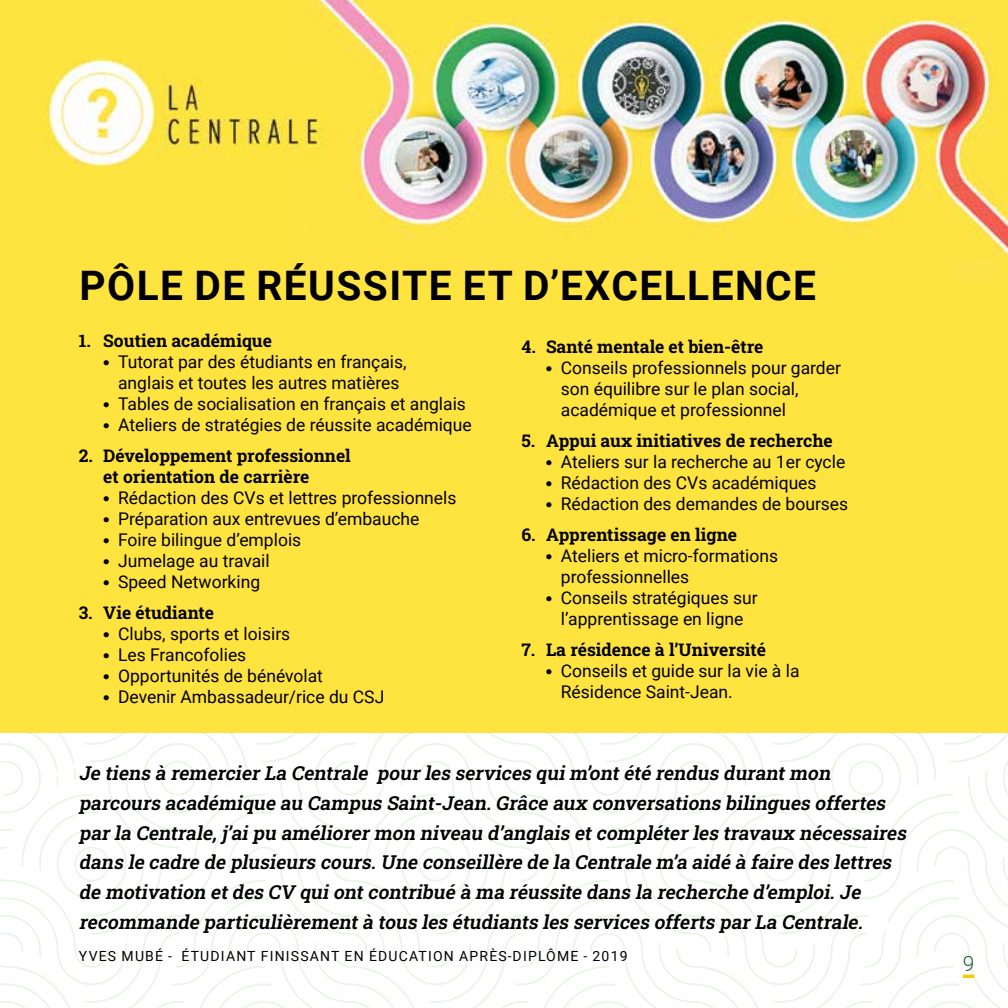
<style>
.page{position:relative;width:1008px;height:1008px;background:#fff}
.page>*{position:absolute;margin:0;border:0;box-sizing:border-box;transform-origin:0 0}
.t1{font:700 40.6px "Roboto";letter-spacing:.035em;color:#000}
.t2{font:300 21px "Roboto";color:#225d38}
.t3{font:italic 600 19.25px/29.8px "Roboto Slab";color:#000}
.t4{font:17.5px/21px "Roboto";color:#000}
.t5{font:700 17.5px/21px "Roboto Slab";color:#000}
.t6{font:14px "Roboto";letter-spacing:.085em;color:#000}
.s1{font-family:"DINOT";font-weight:700;font-size:15.75px}
</style>
<div class="page">
<div style="left:0;top:0;width:1008px;height:732px;background:#ffe43f"></div>
<img style="left:309px;top:0;width:699px;height:260px">
<img style="left:44px;top:60px;width:285px;height:106px">
<svg style="left:0;top:732px;width:1008px;height:276px"></svg>
<h1 class="t1" style="left:80px;top:257px;width:738px">PÔLE DE RÉUSSITE ET D’EXCELLENCE</h1>
<p class="t5" style="left:79px;top:330px;width:195px">1. Soutien académique</p>
<p class="t4" style="left:102px;top:351px;width:306px;text-align:center"><span class="s1">•</span> Tutorat par des étudiants en français, anglais et toutes les autres matières</p>
<p class="t4" style="left:102px;top:393px;width:365px"><span class="s1">•</span> Tables de socialisation en français et anglais</p>
<p class="t4" style="left:102px;top:414px;width:371px"><span class="s1">•</span> Ateliers de stratégies de réussite académique</p>
<p class="t5" style="left:103px;top:445px;width:249px;text-indent:-24px">2. Développement professionnel et orientation de carrière</p>
<p class="t4" style="left:102px;top:487px;width:356px"><span class="s1">•</span> Rédaction des CVs et lettres professionnels</p>
<p class="t4" style="left:102px;top:508px;width:319px"><span class="s1">•</span> Préparation aux entrevues d’embauche</p>
<p class="t4" style="left:102px;top:529px;width:200px"><span class="s1">•</span> Foire bilingue d’emplois</p>
<p class="t4" style="left:102px;top:550px;width:169px"><span class="s1">•</span> Jumelage au travail</p>
<p class="t4" style="left:102px;top:571px;width:159px"><span class="s1">•</span> Speed Networking</p>
<p class="t5" style="left:79px;top:602px;width:137px">3. Vie étudiante</p>
<p class="t4" style="left:102px;top:623px;width:189px"><span class="s1">•</span> Clubs, sports et loisirs</p>
<p class="t4" style="left:102px;top:644px;width:145px"><span class="s1">•</span> Les Francofolies</p>
<p class="t4" style="left:102px;top:665px;width:222px"><span class="s1">•</span> Opportunités de bénévolat</p>
<p class="t4" style="left:102px;top:686px;width:283px"><span class="s1">•</span> Devenir Ambassadeur/rice du CSJ</p>
<p class="t5" style="left:522px;top:335px;width:243px">4. Santé mentale et bien-être</p>
<p class="t4" style="left:561px;top:356px;width:282px;text-indent:-16px"><span class="s1">•</span> Conseils professionnels pour garder son équilibre sur le plan social, académique et professionnel</p>
<p class="t5" style="left:522px;top:429px;width:313px">5. Appui aux initiatives de recherche</p>
<p class="t4" style="left:545px;top:450px;width:302px"><span class="s1">•</span> Ateliers sur la recherche au 1er cycle</p>
<p class="t4" style="left:545px;top:471px;width:273px"><span class="s1">•</span> Rédaction des CVs académiques</p>
<p class="t4" style="left:545px;top:492px;width:305px"><span class="s1">•</span> Rédaction des demandes de bourses</p>
<p class="t5" style="left:522px;top:523px;width:217px">6. Apprentissage en ligne</p>
<p class="t4" style="left:561px;top:544px;width:219px;text-indent:-16px"><span class="s1">•</span> Ateliers et micro-formations professionnelles</p>
<p class="t4" style="left:545px;top:586px;width:214px;text-align:center"><span class="s1">•</span> Conseils stratégiques sur l’apprentissage en ligne</p>
<p class="t5" style="left:522px;top:638px;width:246px">7. La résidence à l’Université</p>
<p class="t4" style="left:561px;top:659px;width:240px;text-indent:-16px"><span class="s1">•</span> Conseils et guide sur la vie à la<br>Résidence Saint-Jean.</p>
<p class="t3" style="left:79px;top:758px;width:833px">Je tiens à remercierLa Centrale pourles services quim’ontété rendus durantmon parcours académique au Campus Saint-Jean.Grâce aux conversations bilingues offertes parla Centrale,j ’aipu améliorermon niveau d’anglais etcompléterles travaux nécessaires dans le cadre de plusieurs cours.Une conseillère de la Centrale m’a aidé à faire des lettres de motivation etdes CV quiontcontribué à ma réussite dans la recherche d’emploi.Je recommande particulièrementà tous les étudiants les services offerts parLa Centrale.</p>
<p class="t6" style="left:79px;top:947px;width:550px">YVES MUBÉ - ÉTUDIANT FINISSANT EN ÉDUCATION APRÈS-DIPLÔME - 2019</p>
<p class="t2" style="left:963px;top:949px;width:13px">9</p>
</div>
